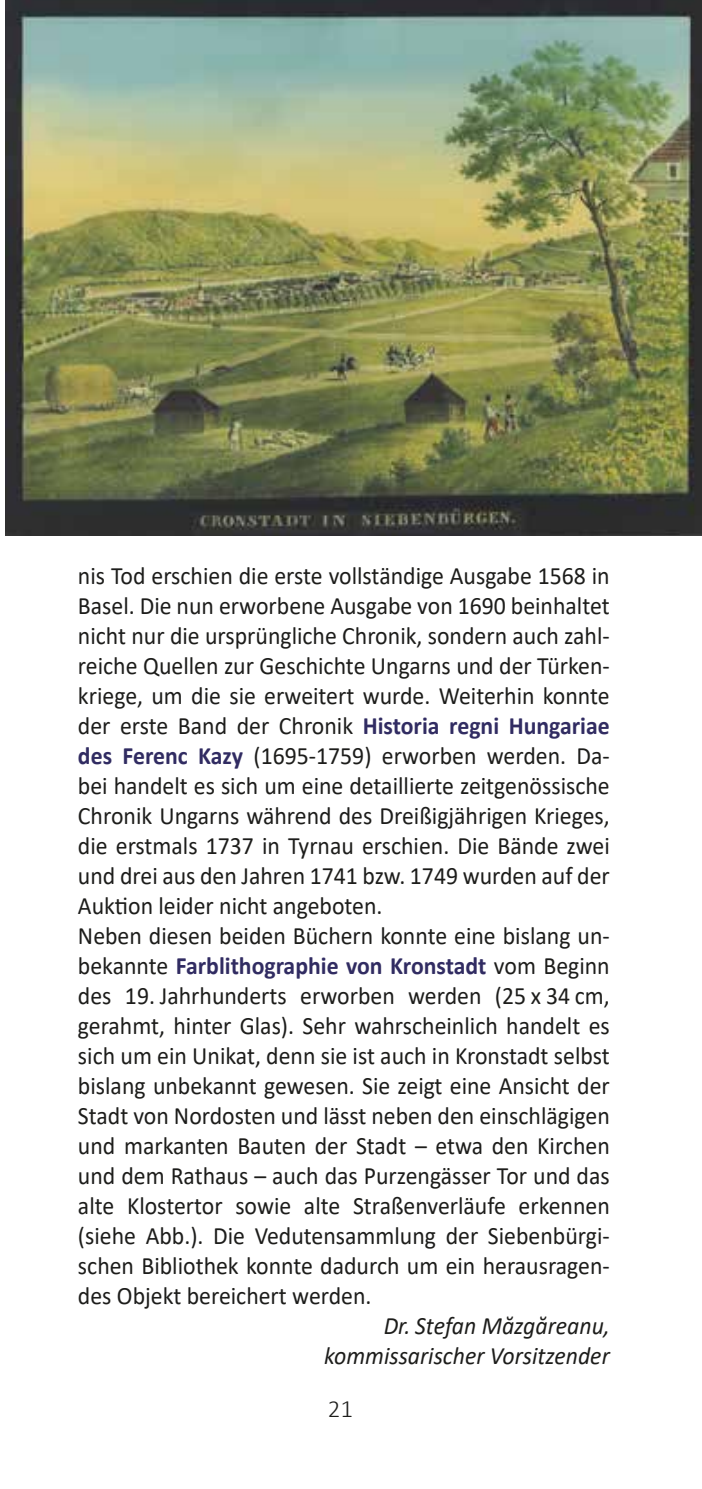
<style>
.page{position:relative;width:702px;height:1489px;background:#fff}
.page>*{position:absolute;margin:0;border:0;box-sizing:border-box;transform-origin:0 0}
.Text_oh__Einzug{font:25px/30px "Calibri";color:#1d1d1b;text-align:justify;scale:.95 1}
.Autor_am_Ende_kursiv{font:italic 25px/30px "Calibri";color:#1d1d1b;text-align:right;scale:.95 1}
.t1{font:300 25px "Calibri";color:#1d1d1b}
.s1{font-weight:700;color:#312c62}
</style>
<div class="page">
<img style="left:5px;top:0;width:697px;height:535px">
<p class="Text_oh__Einzug" style="left:78px;top:559px;width:561px">nis Tod erschien die erste vollständige Ausgabe 1568 in Basel. Die nun erworbene Ausgabe von 1690 beinhaltet nicht nur die ursprüngliche Chronik, sondern auch zahl&shy;reiche Quellen zur Geschichte Ungarns und der Türken&shy;kriege, um die sie erweitert wurde. Weiterhin konnte der erste Band der Chronik <span class="s1">Historia regni Hungariae des Ferenc Kazy</span> (1695-1759) erworben werden. Da&shy;bei handelt es sich um eine detaillierte zeitgenössische Chronik Ungarns während des Dreißigjährigen Krieges, die erstmals 1737 in Tyrnau erschien. Die Bände zwei und drei aus den Jahren 1741 bzw. 1749 wurden auf der Auktion leider nicht angeboten.</p>
<p class="Text_oh__Einzug" style="left:78px;top:919px;width:561px">Neben diesen beiden Büchern konnte eine bislang un&shy;bekannte <span class="s1">Farblithographie von Kronstadt</span> vom Beginn des 19. Jahrhunderts erworben werden (25 x 34 cm, gerahmt, hinter Glas). Sehr wahrscheinlich handelt es sich um ein Unikat, denn sie ist auch in Kronstadt selbst bislang unbekannt gewesen. Sie zeigt eine Ansicht der Stadt von Nordosten und lässt neben den einschlägigen und markanten Bauten der Stadt – etwa den Kirchen und dem Rathaus – auch das Purzengässer Tor und das alte Klostertor sowie alte Straßenverläufe erkennen (siehe Abb.). Die Vedutensammlung der Siebenbürgi&shy;schen Bibliothek konnte dadurch um ein herausragen&shy;des Objekt bereichert werden.</p>
<p class="Autor_am_Ende_kursiv" style="left:324px;top:1309px;width:302px">Dr. Stefan Măzgăreanu, kommissarischer Vorsitzender</p>
<p class="t1" style="left:327px;top:1393px;width:27px">21</p>
</div>
